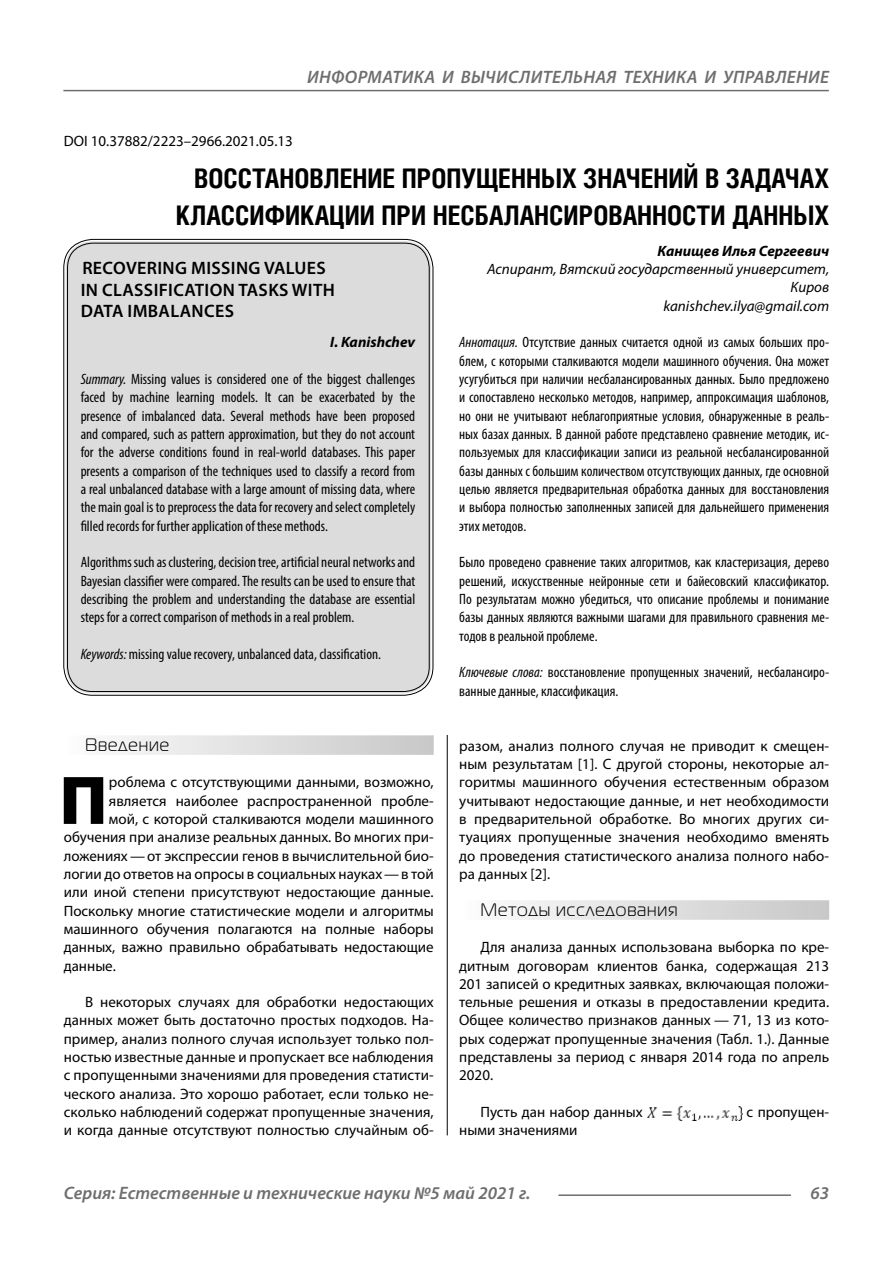
<style>
.page{position:relative;width:893px;height:1263px;background:#fff}
.page>*{position:absolute;margin:0;border:0;box-sizing:border-box;transform-origin:0 0}
.Bukvica{font:900 69.3px "Myriad Pro";color:#000}
.Header{font:700 27px/37.5px "Helios Cond C";color:#000;text-align:right}
.t1{font:italic 600 18px "Myriad Pro";color:#6e6e6e}
.Header-eng{font:600 18px/21.6px "Myriad Pro";letter-spacing:.02em;color:#000}
.Subheader{font:18px "Magistral C";letter-spacing:.05em;color:#000}
.Normal{font:15px/18.3px "Myriad Pro";color:#000;text-align:justify}
.Annotation-rus{font:condensed 15px/18.3px "Myriad Pro";color:#000;text-align:justify}
.Annotation-eng{font:condensed 15px/18.3px "Myriad Pro";color:#000;text-align:justify}
.Bukvica-2{font:15px "Myriad Pro";color:#000}
.Author-doc{font:italic 15px/18.3px "Myriad Pro";color:#000;text-align:right}
.DOI{font:15px "Myriad Pro";color:#000}
.Author-email{font:italic 15px "Myriad Pro";color:#000}
.Author{font:italic 700 15px "Myriad Pro";color:#000}
.Author-eng{font:italic 700 15px "Myriad Pro";color:#000}
.s1{font-style:italic}
</style>
<div class="page">
<hr style="left:447px;top:714px;width:1px;height:421px;background:#000">
<div style="left:43px;top:714px;width:786px;height:21px;background:#fff"></div>
<div style="left:64px;top:735px;width:370px;height:20px;background:linear-gradient(to right,#fcfcfc,#c8c8c8)"></div>
<div style="left:459px;top:900px;width:370px;height:20px;background:linear-gradient(to right,#fcfcfc,#c8c8c8)"></div>
<img style="left:647px;top:1106px;width:95px;height:15px">
<div style="left:66px;top:241px;width:365px;height:452px;background:#dcdcdc;border-radius:27px"></div>
<hr style="left:558px;top:1194px;width:233px;height:2px;background:#6e6e6e">
<hr style="left:63px;top:90px;width:766px;height:1px;background:#6e6e6e">
<p class="t1" style="left:307px;top:66px;width:25px">Информатика</p>
<p class="t1" style="left:442px;top:66px;width:55px">и вычислител</p>
<p class="t1" style="left:573px;top:66px;width:23px">ьная</p>
<p class="t1" style="left:623px;top:66px;width:12px">техника</p>
<p class="t1" style="left:705px;top:66px;width:41px">и управление</p>
<p class="DOI" style="left:64px;top:132px;width:231px">DOI 10.37882/2223–2966.2021.05.13</p>
<p class="Header" style="left:176px;top:159px;width:655px">ВОССТАНОВЛЕНИЕ ПРОПУЩЕННЫХ ЗНАЧЕНИЙ В ЗАДАЧАХ<br>КЛАССИФИКАЦИИ ПРИ НЕСБАЛАНСИРОВАННОСТИ ДАННЫХ</p>
<p class="Author" style="left:657px;top:241px;width:173px">Канищев Илья Сергеевич</p>
<p class="Author-doc" style="left:487px;top:260px;width:344px">Аспирант, Вятский государственный университет,<br>Киров</p>
<p class="Author-email" style="left:663px;top:296px;width:167px">kanishchev.ilya@gmail.com</p>
<p class="Annotation-rus" style="left:459px;top:333px;width:371px"><span class="s1">Аннотация.</span> Отсутствие данных считается одной из самых больших про&shy;блем, с которыми сталкиваются модели машинного обучения. Она может усугубиться при наличии несбалансированных данных. Было предложено и сопоставлено несколько методов, например, аппроксимация шаблонов, но они не учитывают неблагоприятные условия, обнаруженные в реаль&shy;ных базах данных. В данной работе представлено сравнение методик, ис&shy;пользуемых для классификации записи из реальной несбалансированной базы данных с большим количеством отсутствующих данных, где основной целью является предварительная обработка данных для восстановления и выбора полностью заполненных записей для дальнейшего применения этих методов.</p>
<p class="Annotation-rus" style="left:459px;top:553px;width:371px">Было проведено сравнение таких алгоритмов, как кластеризация, дерево решений, искусственные нейронные сети и байесовский классификатор.<br>По результатам можно убедиться, что описание проблемы и понимание базы данных являются важными шагами для правильного сравнения ме&shy;тодов в реальной проблеме.</p>
<p class="Annotation-rus" style="left:459px;top:663px;width:371px"><span class="s1">Ключевые слова:</span> восстановление пропущенных значений, несбалансиро&shy;ванные данные, классификация.</p>
<p class="Subheader" style="left:85px;top:735px;width:86px">Введение</p>
<p class="Bukvica" style="left:59px;top:754px;width:50px">П</p>
<p class="Bukvica-2" style="left:109px;top:773px;width:326px">роблема с отсутствующими данными, возможно,</p>
<p class="Header-eng" style="left:81px;top:257px;width:256px">RECOVERING MISSING VALUES<br>IN CLASSIFICATION TASKS WITH<br>DATA IMBALANCES</p>
<p class="Author-eng" style="left:330px;top:333px;width:86px">I. Kanishchev</p>
<p class="Annotation-eng" style="left:81px;top:370px;width:336px"><span class="s1">Summary.</span> Missing values is considered one of the biggest challenges faced by machine learning models. It can be exacerbated by the presence of imbalanced data. Several methods have been proposed and compared, such as pattern approximation, but they do not account for the adverse conditions found in real-world databases. This paper presents a comparison of the techniques used to classify a record from a real unbalanced database with a large amount of missing data, where the main goal is to preprocess the data for recovery and select completely filled records for further application of these methods.</p>
<p class="Annotation-eng" style="left:81px;top:553px;width:336px">Algorithms such as clustering, decision tree, artificial neural networks and Bayesian classifier were compared. The results can be used to ensure that describing the problem and understanding the database are essential steps for a correct comparison of methods in a real problem.</p>
<p class="Annotation-eng" style="left:81px;top:645px;width:302px"><span class="s1">Keywords:</span> missing value recovery, unbalanced data, classification.</p>
<p class="Normal" style="left:459px;top:736px;width:371px">разом, анализ полного случая не приводит к смещен&shy;ным результатам [1]. С другой стороны, некоторые ал&shy;горитмы машинного обучения естественным образом учитывают недостающие данные, и нет необходимости в предварительной обработке. Во многих других си&shy;туациях пропущенные значения необходимо вменять до проведения статистического анализа полного набо&shy;ра данных [2].</p>
<p class="Subheader" style="left:480px;top:900px;width:199px">Методы исследования</p>
<p class="Normal" style="left:459px;top:938px;width:371px;text-indent:21px">Для анализа данных использована выборка по кре&shy;дитным договорам клиентов банка, содержащая 213<br>201 записей о кредитных заявках, включающая положи&shy;тельные решения и отказы в предоставлении кредита.<br>Общее количество признаков данных — 71, 13 из кото&shy;рых содержат пропущенные значения (Табл. 1.). Данные представлены за период с января 2014 года по апрель 2020.</p>
<p class="Normal" style="left:480px;top:1103px;width:164px">Пусть дан набор данных</p>
<p class="Normal" style="left:747px;top:1103px;width:84px">с пропущен-</p>
<p class="Normal" style="left:459px;top:1121px;width:120px">ными значениями</p>
<p class="Bukvica-2" style="left:109px;top:791px;width:326px">является наиболее распространенной пробле-</p>
<p class="Bukvica-2" style="left:109px;top:810px;width:326px">мой, с которой сталкиваются модели машинного</p>
<p class="Bukvica-2" style="left:64px;top:828px;width:371px">обучения при анализе реальных данных. Во многих при-</p>
<p class="Bukvica-2" style="left:64px;top:846px;width:371px">ложениях—от экспрессии генов в вычислительной био-</p>
<p class="Bukvica-2" style="left:64px;top:864px;width:371px">логии до ответов на опросы в социальных науках—в той</p>
<p class="Bukvica-2" style="left:64px;top:883px;width:371px">или иной степени присутствуют недостающие данные.</p>
<p class="Bukvica-2" style="left:64px;top:901px;width:371px">Поскольку многие статистические модели и алгоритмы</p>
<p class="Bukvica-2" style="left:64px;top:919px;width:371px">машинного обучения полагаются на полные наборы</p>
<p class="Bukvica-2" style="left:64px;top:938px;width:371px">данных, важно правильно обрабатывать недостающие</p>
<p class="Bukvica-2" style="left:64px;top:956px;width:54px">данные.</p>
<p class="Normal" style="left:64px;top:993px;width:371px;text-indent:21px">В некоторых случаях для обработки недостающих данных может быть достаточно простых подходов. На&shy;пример, анализ полного случая использует только пол&shy;ностью известные данные и пропускает все наблюдения с пропущенными значениями для проведения статисти&shy;ческого анализа. Это хорошо работает, если только не&shy;сколько наблюдений содержат пропущенные значения, и когда данные отсутствуют полностью случайным об-</p>
<p class="t1" style="left:64px;top:1182px;width:468px">Серия: Естественные и технические науки №5 май 2021 г.</p>
<p class="t1" style="left:810px;top:1182px;width:20px">63</p>
</div>
